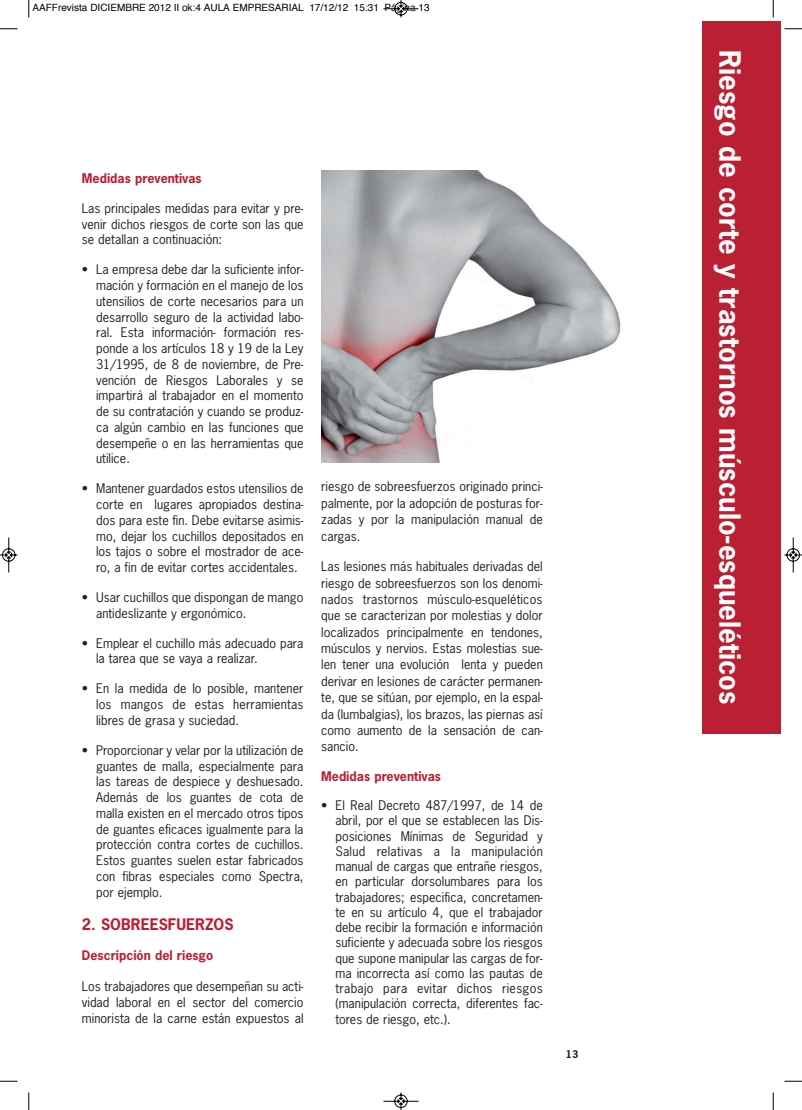
<style>
.page{position:relative;width:802px;height:1110px;background:#fff}
.page>*{position:absolute;margin:0;border:0;box-sizing:border-box;transform-origin:0 0}
.t1{font:700 27.5px "News Gothic";color:#fff}
.t2{font:700 15px "News Gothic";color:#ba1f33}
.t3{font:12.5px/15.8px "News Gothic";color:#231f20;text-align:justify}
.t4{font:700 12.5px "News Gothic";color:#ba1f33}
.t5{font:10px "Helvetica";color:#000}
.t6{font:700 10px "News Gothic";color:#231f20}
</style>
<div class="page">
<img style="left:321px;top:170px;width:300px;height:292px">
<div style="left:702px;top:22px;width:78px;height:711px;background:#ba1f33"></div>
<svg style="left:28px;top:0;width:2px;height:18px"></svg>
<svg style="left:0;top:28px;width:18px;height:2px"></svg>
<svg style="left:773px;top:0;width:1px;height:18px"></svg>
<svg style="left:784px;top:28px;width:18px;height:2px"></svg>
<svg style="left:28px;top:1092px;width:2px;height:18px"></svg>
<svg style="left:0;top:1081px;width:18px;height:1px"></svg>
<svg style="left:773px;top:1092px;width:1px;height:18px"></svg>
<svg style="left:784px;top:1081px;width:18px;height:1px"></svg>
<svg style="left:383px;top:0;width:36px;height:18px"></svg>
<svg style="left:383px;top:1092px;width:36px;height:18px"></svg>
<svg style="left:0;top:537px;width:18px;height:36px"></svg>
<svg style="left:784px;top:537px;width:18px;height:36px"></svg>
<p class="t5" style="left:32px;top:4px;width:398px">AAFFrevista DICIEMBRE 2012 II ok:4 AULA EMPRESARIAL 17/12/12 15:31 Página 13</p>
<p class="t4" style="left:82px;top:171px;width:121px">Medidas preventivas</p>
<p class="t3" style="left:82px;top:201px;width:223px">Las principales medidas para evitar y pre&shy;venir dichos riesgos de corte son las que se detallan a continuación:</p>
<p class="t3" style="left:96px;top:262px;width:209px;text-indent:-14px">• La empresa debe dar la suficiente infor&shy;mación y formación en el manejo de los utensilios de corte necesarios para un desarrollo seguro de la actividad labo&shy;ral. Esta información- formación res&shy;ponde a los artículos 18 y 19 de la Ley 31/1995, de 8 de noviembre, de Pre&shy;vención de Riesgos Laborales y se impartirá al trabajador en el momento de su contratación y cuando se produz&shy;ca algún cambio en las funciones que desempeñe o en las herramientas que utilice.</p>
<p class="t3" style="left:96px;top:481px;width:209px;text-indent:-14px">• Mantener guardados estos utensilios de corte en lugares apropiados destina&shy;dos para este fin. Debe evitarse asimis&shy;mo, dejar los cuchillos depositados en los tajos o sobre el mostrador de ace&shy;ro, a fin de evitar cortes accidentales.</p>
<p class="t3" style="left:96px;top:590px;width:209px;text-indent:-14px">• Usar cuchillos que dispongan de mango antideslizante y ergonómico.</p>
<p class="t3" style="left:96px;top:635px;width:209px;text-indent:-14px">• Emplear el cuchillo más adecuado para la tarea que se vaya a realizar.</p>
<p class="t3" style="left:96px;top:681px;width:209px;text-indent:-14px">• En la medida de lo posible, mantener los mangos de estas herramientas libres de grasa y suciedad.</p>
<p class="t3" style="left:96px;top:743px;width:209px;text-indent:-14px">• Proporcionar y velar por la utilización de guantes de malla, especialmente para las tareas de despiece y deshuesado.<br>Además de los guantes de cota de malla existen en el mercado otros tipos de guantes eficaces igualmente para la protección contra cortes de cuchillos.<br>Estos guantes suelen estar fabricados con fibras especiales como Spectra, por ejemplo.</p>
<p class="t2" style="left:82px;top:916px;width:153px">2. SOBREESFUERZOS</p>
<p class="t4" style="left:82px;top:948px;width:133px">Descripción del riesgo</p>
<p class="t3" style="left:82px;top:978px;width:223px;line-height:16.4px">Los trabajadores que desempeñan su acti&shy;vidad laboral en el sector del comercio minorista de la carne están expuestos al</p>
<p class="t3" style="left:321px;top:479px;width:223px;line-height:16.4px">riesgo de sobreesfuerzos originado princi&shy;palmente, por la adopción de posturas for&shy;zadas y por la manipulación manual de cargas.</p>
<p class="t3" style="left:321px;top:559px;width:223px;line-height:16.4px">Las lesiones más habituales derivadas del riesgo de sobreesfuerzos son los denomi&shy;nados trastornos músculo-esqueléticos que se caracterizan por molestias y dolor localizados principalmente en tendones, músculos y nervios. Estas molestias sue&shy;len tener una evolución lenta y pueden derivar en lesiones de carácter permanen&shy;te, que se sitúan, por ejemplo, en la espal&shy;da (lumbalgias), los brazos, las piernas así como aumento de la sensación de can&shy;sancio.</p>
<p class="t4" style="left:321px;top:769px;width:121px">Medidas preventivas</p>
<p class="t3" style="left:335px;top:798px;width:209px;line-height:15.2px;text-indent:-14px">• El Real Decreto 487/1997, de 14 de abril, por el que se establecen las Dis&shy;posiciones Mínimas de Seguridad y Salud relativas a la manipulación manual de cargas que entrañe riesgos, en particular dorsolumbares para los trabajadores; especifica, concretamen&shy;te en su artículo 4, que el trabajador debe recibir la formación e información suficiente y adecuada sobre los riesgos que supone manipular las cargas de for&shy;ma incorrecta así como las pautas de trabajo para evitar dichos riesgos (manipulación correcta, diferentes fac&shy;tores de riesgo, etc.).</p>
<p class="t6" style="left:566px;top:1049px;width:14px">13</p>
<h1 class="t1" style="left:745px;top:50px;width:656px;rotate:90deg">Riesgo de corte y trastornos músculo-esqueléticos</h1>
</div>
